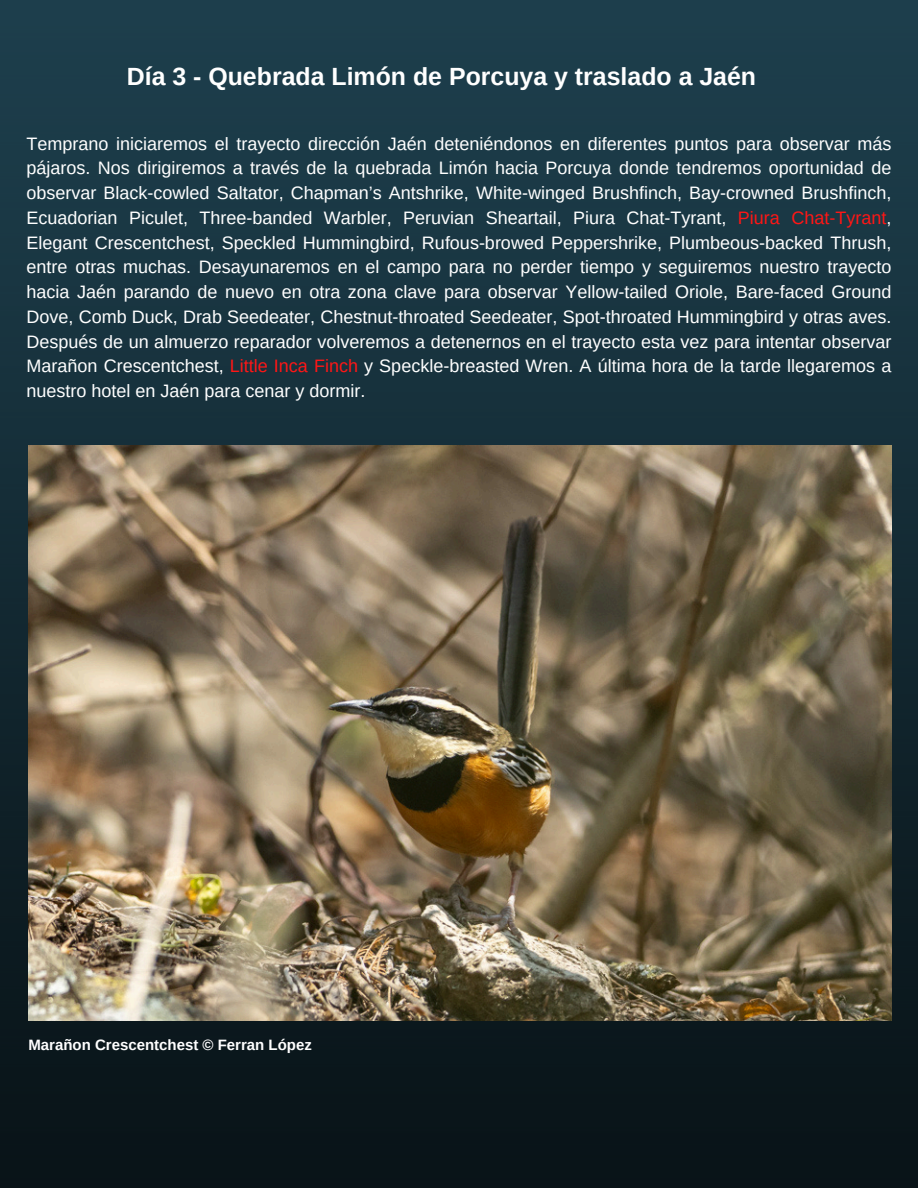
<style>
.page{position:relative;width:918px;height:1188px;background:#fff}
.page>*{position:absolute;margin:0;border:0;box-sizing:border-box;transform-origin:0 0}
.t1{font:700 24.9px "Arimo";color:#fff}
.t2{font:18px/24.8px "Arimo";color:#fff;text-align:justify}
.t3{font:700 15px "Arimo";color:#fff}
.s1{color:#ff1616}
</style>
<div class="page">
<img style="left:0;top:0;width:918px;height:1188px">
<img style="left:28px;top:446px;width:863px;height:575px">
<p class="t1" style="left:127px;top:63px;width:631px">Día 3 - Quebrada Limón de Porcuya y traslado a Jaén</p>
<p class="t2" style="left:27px;top:131px;width:866px">Temprano iniciaremos el trayecto dirección Jaén deteniéndonos en diferentes puntos para observar más pájaros. Nos dirigiremos a través de la quebrada Limón hacia Porcuya donde tendremos oportunidad de observar Black-cowled Saltator, Chapman’s Antshrike, White-winged Brushfinch, Bay-crowned Brushfinch, Ecuadorian Piculet, Three-banded Warbler, Peruvian Sheartail, Piura Chat-Tyrant, <span class="s1">Piura Chat-Tyrant</span>, Elegant Crescentchest, Speckled Hummingbird, Rufous-browed Peppershrike, Plumbeous-backed Thrush, entre otras muchas. Desayunaremos en el campo para no perder tiempo y seguiremos nuestro trayecto hacia Jaén parando de nuevo en otra zona clave para observar Yellow-tailed Oriole, Bare-faced Ground Dove, Comb Duck, Drab Seedeater, Chestnut-throated Seedeater, Spot-throated Hummingbird y otras aves.<br>Después de un almuerzo reparador volveremos a detenernos en el trayecto esta vez para intentar observar Marañon Crescentchest, <span class="s1">Little Inca Finch</span> y Speckle-breasted Wren. A última hora de la tarde llegaremos a nuestro hotel en Jaén para cenar y dormir.</p>
<h2 class="t3" style="left:28px;top:1037px;width:285px">Marañon Crescentchest © Ferran López</h2>
</div>
